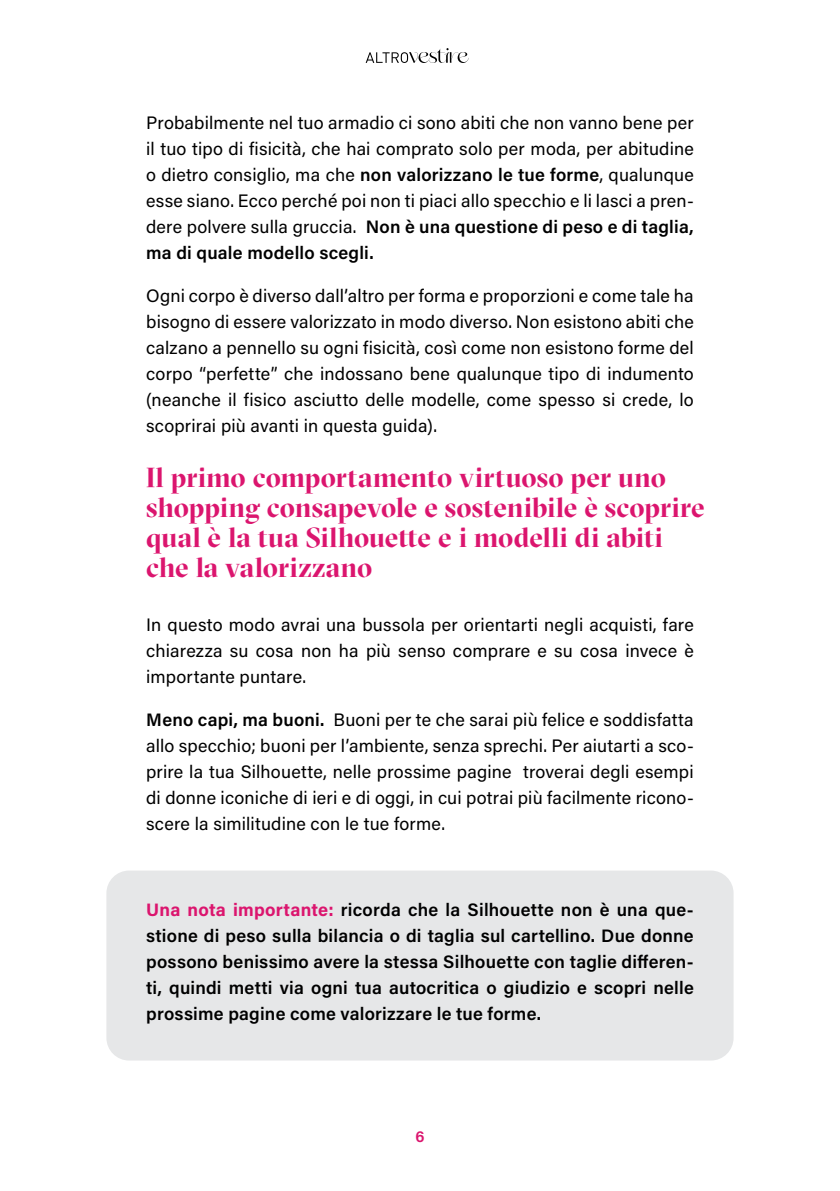
<style>
.page{position:relative;width:840px;height:1191px;background:#fff}
.page>*{position:absolute;margin:0;border:0;box-sizing:border-box;transform-origin:0 0}
.t1{font:700 28px/30px "GT Sectra Display";color:#db156e}
.t2{font:18px/26px "Acumin Pro";letter-spacing:.01em;color:#000;text-align:justify}
.t3{font:600 18px/26px "Acumin Pro";letter-spacing:.015em;color:#000;text-align:justify}
.t4{font:600 16px "Acumin Pro";color:#db156e}
.s1{font-weight:600}
.s2{font-weight:700;color:#db156e}
</style>
<div class="page">
<div style="left:106px;top:870px;width:627px;height:190px;background:#e6e7e8;border-radius:23px"></div>
<svg style="left:365px;top:48px;width:103px;height:15px"></svg>
<p class="t2" style="left:146px;top:109px;width:549px">Probabilmente nel tuo armadio ci sono abiti che non vanno bene per il tuo tipo di fisicità, che hai comprato solo per moda, per abitudine o dietro consiglio, ma che <span class="s1">non valorizzano le tue forme</span>, qualunque esse siano. Ecco perché poi non ti piaci allo specchio e li lasci a pren&shy;dere polvere sulla gruccia. <span class="s1">Non è una questione di peso e di taglia, ma di quale modello scegli.</span></p>
<p class="t2" style="left:146px;top:282px;width:549px">Ogni corpo è diverso dall’altro per forma e proporzioni e come tale ha bisogno di essere valorizzato in modo diverso. Non esistono abiti che calzano a pennello su ogni fisicità, così come non esistono forme del corpo “perfette” che indossano bene qualunque tipo di indumento (neanche il fisico asciutto delle modelle, come spesso si crede, lo scoprirai più avanti in questa guida).</p>
<h1 class="t1" style="left:146px;top:462px;width:560px">Il primo comportamento virtuoso per uno shopping consapevole e sostenibile è scoprire qual è la tua Silhouette e i modelli di abiti che la valorizzano</h1>
<p class="t2" style="left:146px;top:611px;width:549px">In questo modo avrai una bussola per orientarti negli acquisti, fare chiarezza su cosa non ha più senso comprare e su cosa invece è importante puntare.</p>
<p class="t2" style="left:146px;top:706px;width:549px"><span class="s1">Meno capi, ma buoni.</span> Buoni per te che sarai più felice e soddisfatta allo specchio; buoni per l’ambiente, senza sprechi. Per aiutarti a sco&shy;prire la tua Silhouette, nelle prossime pagine troverai degli esempi di donne iconiche di ieri e di oggi, in cui potrai più facilmente ricono&shy;scere la similitudine con le tue forme.</p>
<p class="t3" style="left:146px;top:896px;width:549px"><span class="s2">Una nota importante:</span> ricorda che la Silhouette non è una que&shy;stione di peso sulla bilancia o di taglia sul cartellino. Due donne possono benissimo avere la stessa Silhouette con taglie differen&shy;ti, quindi metti via ogni tua autocritica o giudizio e scopri nelle prossime pagine come valorizzare le tue forme.</p>
<p class="t4" style="left:415px;top:1125px;width:11px">6</p>
</div>
